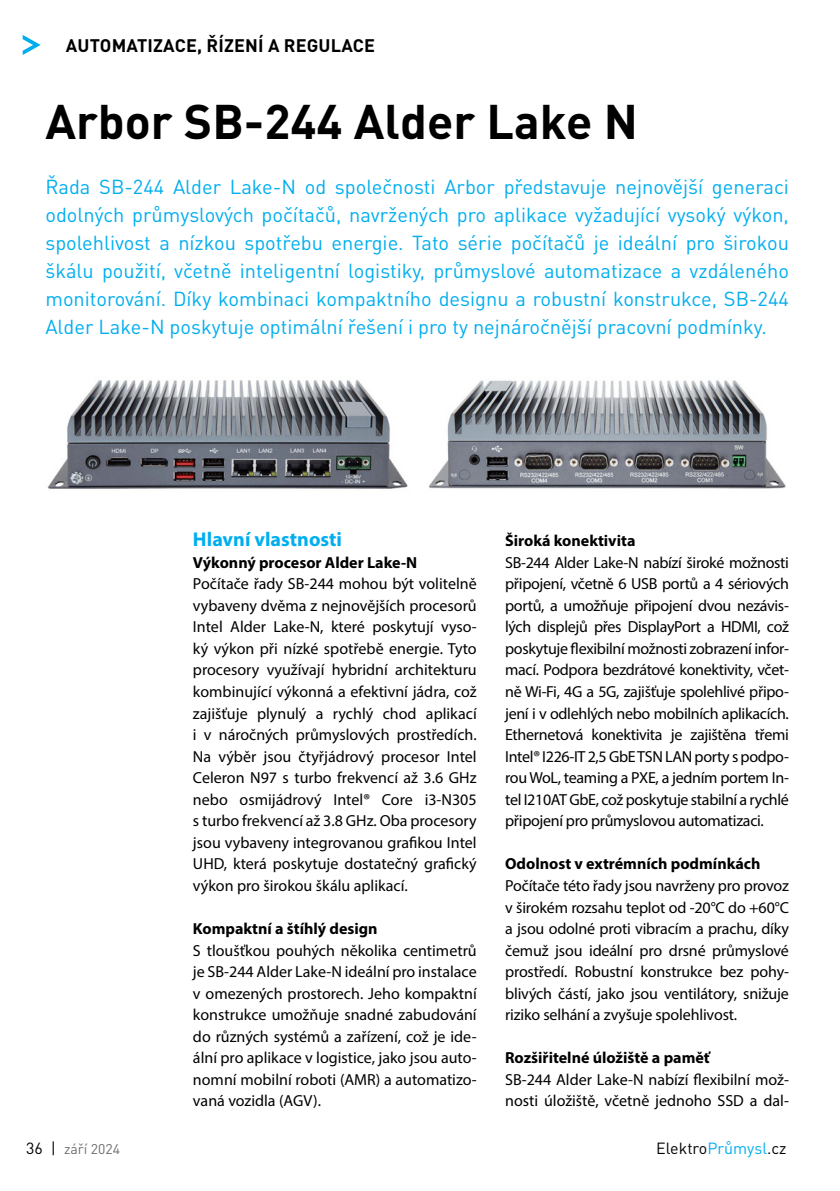
<style>
.page{position:relative;width:840px;height:1191px;background:#fff}
.page>*{position:absolute;margin:0;border:0;box-sizing:border-box;transform-origin:0 0}
.Nadpis_hlavní{font:700 48px "DIN Pro";color:#000}
.Perex{font:20px/28px "DIN Pro";color:#00aeef;text-align:justify}
.Nadpis{font:700 20px "Myriad Pro";color:#00aeef}
.t1{font:700 18px "DIN Pro";letter-spacing:.01em;color:#000}
.Text_-_prni_odstavec{font:16px/21.6px "Myriad Pro";color:#000;text-align:justify}
.Podnadpis{font:700 16px "Myriad Pro";color:#000}
.t2{font:16px "DIN Pro";color:#000}
.t3{font:14px "DIN Pro";color:#6d6e70}
.s1{font-size:16px;color:#000}
.s2{color:#00aeef}
</style>
<div class="page">
<svg style="left:23px;top:35px;width:18px;height:20px"></svg>
<img style="left:47px;top:380px;width:361px;height:109px">
<img style="left:429px;top:380px;width:357px;height:109px">
<p class="t1" style="left:66px;top:33px;width:310px">AUTOMATIZACE, ŘÍZENÍ A REGULACE</p>
<p class="Nadpis_hlavní" style="left:45px;top:89px;width:593px">Arbor SB-244 Alder Lake N</p>
<p class="Perex" style="left:45px;top:172px;width:744px">Řada SB-244 Alder Lake-N od společnosti Arbor představuje nejnovější generaci odolných průmyslových počítačů, navržených pro aplikace vyžadující vysoký výkon, spolehlivost a nízkou spotřebu energie. Tato série počítačů je ideální pro širokou škálu použití, včetně inteligentní logistiky, průmyslové automatizace a vzdáleného monitorování. Díky kombinaci kompaktního designu a robustní konstrukce, SB-244<br>Alder Lake-N poskytuje optimální řešení i pro ty nejnáročnější pracovní podmínky.</p>
<p class="t3" style="left:26px;top:1139px;width:95px"><span class="s1">36 |</span> září 2024</p>
<p class="Nadpis" style="left:193px;top:526px;width:150px">Hlavní vlastnosti</p>
<p class="Podnadpis" style="left:193px;top:552px;width:226px">Výkonný procesor Alder Lake-N</p>
<p class="Text_-_prni_odstavec" style="left:193px;top:573px;width:285px">Počítače řady SB-244 mohou být volitelně vybaveny dvěma z nejnovějších procesorů Intel Alder Lake-N, které poskytují vyso&shy;ký výkon při nízké spotřebě energie. Tyto procesory využívají hybridní architekturu kombinující výkonná a efektivní jádra, což zajišťuje plynulý a rychlý chod aplikací i v náročných průmyslových prostředích.<br>Na výběr jsou čtyřjádrový procesor Intel Celeron N97 s turbo frekvencí až 3.6 GHz nebo osmijádrový Intel® Core i3-N305 s turbo frekvencí až 3.8 GHz. Oba procesory jsou vybaveny integrovanou grafikou Intel UHD, která poskytuje dostatečný grafický výkon pro širokou škálu aplikací.</p>
<p class="Podnadpis" style="left:193px;top:918px;width:186px">Kompaktní a štíhlý design</p>
<p class="Text_-_prni_odstavec" style="left:193px;top:939px;width:285px">S tloušťkou pouhých několika centimetrů je SB-244 Alder Lake-N ideální pro instalace v omezených prostorech. Jeho kompaktní konstrukce umožňuje snadné zabudování do různých systémů a zařízení, což je ide&shy;ální pro aplikace v logistice, jako jsou auto&shy;nomní mobilní roboti (AMR) a automatizo&shy;vaná vozidla (AGV).</p>
<p class="Podnadpis" style="left:505px;top:530px;width:132px">Široká konektivita</p>
<p class="Text_-_prni_odstavec" style="left:505px;top:551px;width:285px">SB-244 Alder Lake-N nabízí široké možnosti připojení, včetně 6 USB portů a 4 sériových portů, a umožňuje připojení dvou nezávis&shy;lých displejů přes DisplayPort a HDMI, což poskytuje flexibilní možnosti zobrazení infor&shy;mací. Podpora bezdrátové konektivity, včet&shy;ně Wi-Fi, 4G a 5G, zajišťuje spolehlivé připo&shy;jení i v odlehlých nebo mobilních aplikacích.<br>Ethernetová konektivita je zajištěna třemi Intel® I226-IT 2,5 GbE TSN LAN porty s podpo&shy;rou WoL, teaming a PXE, a jedním portem In&shy;tel I210AT GbE, což poskytuje stabilní a rychlé připojení pro průmyslovou automatizaci.</p>
<p class="Podnadpis" style="left:505px;top:853px;width:257px">Odolnost v extrémních podmínkách</p>
<p class="Text_-_prni_odstavec" style="left:505px;top:874px;width:285px">Počítače této řady jsou navrženy pro provoz v širokém rozsahu teplot od -20°C do +60°C a jsou odolné proti vibracím a prachu, díky čemuž jsou ideální pro drsné průmyslové prostředí. Robustní konstrukce bez pohy&shy;blivých částí, jako jsou ventilátory, snižuje riziko selhání a zvyšuje spolehlivost.</p>
<p class="Podnadpis" style="left:505px;top:1047px;width:206px">Rozšiřitelné úložiště a paměť</p>
<p class="Text_-_prni_odstavec" style="left:505px;top:1068px;width:285px">SB-244 Alder Lake-N nabízí flexibilní mož&shy;nosti úložiště, včetně jednoho SSD a dal-</p>
<p class="t2" style="left:656px;top:1137px;width:132px">Elektro<span class="s2">Průmysl</span>.cz</p>
</div>
